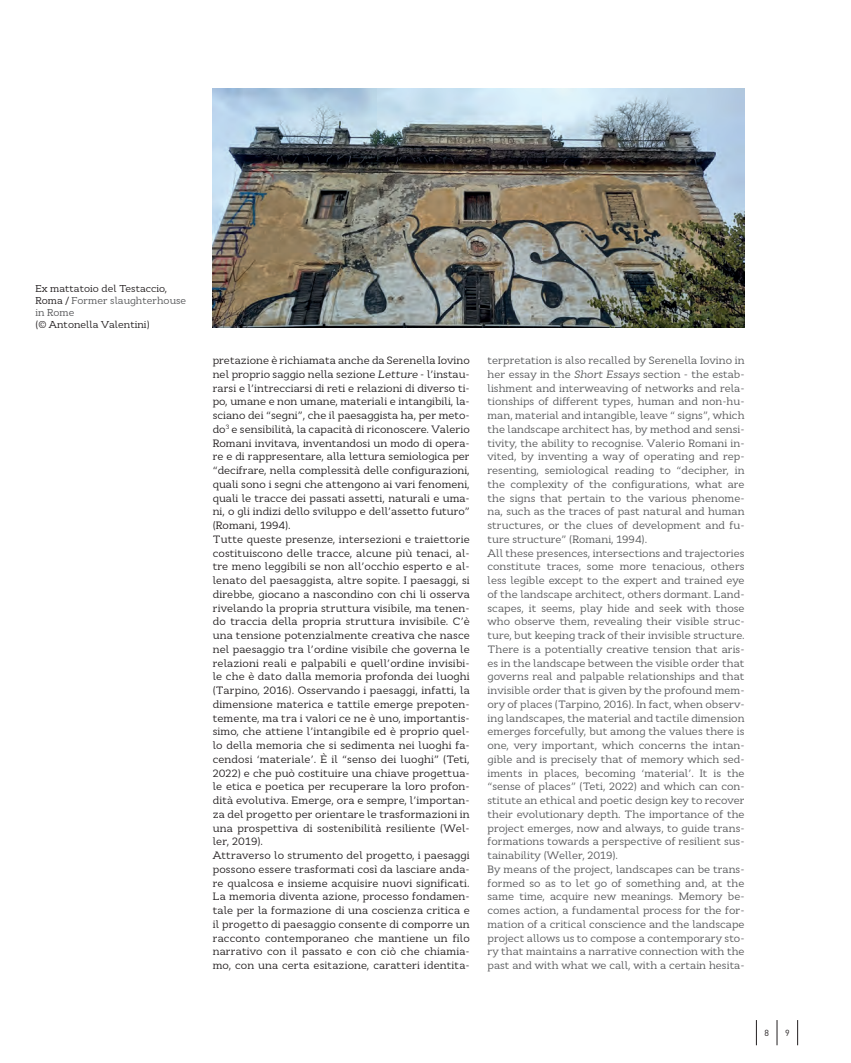
<style>
.page{position:relative;width:851px;height:1063px;background:#fff}
.page>*{position:absolute;margin:0;border:0;box-sizing:border-box;transform-origin:0 0}
.t1{font:10.62px/13.8px "Cyntho Slab Pro";letter-spacing:.01em;color:#231f20}
.t2{font:10.62px/13.8px "Cyntho Slab Pro";color:#57585a}
.t3{font:10px/11.9px "Cyntho Slab Pro";color:#231f20}
.t4{font:8.75px "DINOT";color:#231f20}
.s1{color:#57585a}
.s2{font-style:italic}
</style>
<div class="page">
<svg style="left:756px;top:1020px;width:1px;height:25px"></svg>
<svg style="left:776px;top:1020px;width:1px;height:25px"></svg>
<svg style="left:797px;top:1020px;width:1px;height:25px"></svg>
<img style="left:213px;top:89px;width:531px;height:239px">
<p class="t3" style="left:35px;top:283px;width:152px">Ex mattatoio del Testaccio,<br>Roma / <span class="s1">Former slaughterhouse in Rome</span></p>
<p class="t3" style="left:35px;top:318px;width:116px">(© Antonella Valentini)</p>
<p class="t1" style="left:213px;top:353px;width:258px">pretazione è richiamata anche da Serenella Iovino nel proprio saggio nella sezione <span class="s2">Letture</span> - l’instau&shy;rarsi e l’intrecciarsi di reti e relazioni di diverso ti&shy;po, umane e non umane, materiali e intangibili, la&shy;sciano dei “segni”, che il paesaggista ha, per meto&shy;do<sup>3</sup> e sensibilità, la capacità di riconoscere. Valerio Romani invitava, inventandosi un modo di opera&shy;re e di rappresentare, alla lettura semiologica per “decifrare, nella complessità delle configurazioni, quali sono i segni che attengono ai vari fenomeni, quali le tracce dei passati assetti, naturali e uma&shy;ni, o gli indizi dello sviluppo e dell’assetto futuro” (Romani, 1994).<br>Tutte queste presenze, intersezioni e traiettorie costituiscono delle tracce, alcune più tenaci, al&shy;tre meno leggibili se non all’occhio esperto e al&shy;lenato del paesaggista, altre sopite. I paesaggi, si direbbe, giocano a nascondino con chi li osserva rivelando la propria struttura visibile, ma tenen&shy;do traccia della propria struttura invisibile. C’è una tensione potenzialmente creativa che nasce nel paesaggio tra l’ordine visibile che governa le relazioni reali e palpabili e quell’ordine invisibi&shy;le che è dato dalla memoria profonda dei luoghi (Tarpino, 2016). Osservando i paesaggi, infatti, la dimensione materica e tattile emerge prepoten&shy;temente, ma tra i valori ce ne è uno, importantis&shy;simo, che attiene l’intangibile ed è proprio quel&shy;lo della memoria che si sedimenta nei luoghi fa&shy;cendosi ‘materiale’. È il “senso dei luoghi” (Teti, 2022) e che può costituire una chiave progettua&shy;le etica e poetica per recuperare la loro profon&shy;dità evolutiva. Emerge, ora e sempre, l’importan&shy;za del progetto per orientare le trasformazioni in una prospettiva di sostenibilità resiliente (Wel&shy;ler, 2019).<br>Attraverso lo strumento del progetto, i paesaggi possono essere trasformati così da lasciare anda&shy;re qualcosa e insieme acquisire nuovi significati.<br>La memoria diventa azione, processo fondamen&shy;tale per la formazione di una coscienza critica e il progetto di paesaggio consente di comporre un racconto contemporaneo che mantiene un filo narrativo con il passato e con ciò che chiamia&shy;mo, con una certa esitazione, caratteri identita-</p>
<p class="t2" style="left:487px;top:353px;width:258px">terpretation is also recalled by Serenella Iovino in her essay in the <span class="s2">Short Essays</span> section - the estab&shy;lishment and interweaving of networks and rela&shy;tionships of different types, human and non-hu&shy;man, material and intangible, leave “ signs”, which the landscape architect has, by method and sensi&shy;tivity, the ability to recognise. Valerio Romani in&shy;vited, by inventing a way of operating and rep&shy;resenting, semiological reading to “decipher, in the complexity of the configurations, what are the signs that pertain to the various phenome&shy;na, such as the traces of past natural and human structures, or the clues of development and fu&shy;ture structure” (Romani, 1994).<br>All these presences, intersections and trajectories constitute traces, some more tenacious, others less legible except to the expert and trained eye of the landscape architect, others dormant. Land&shy;scapes, it seems, play hide and seek with those who observe them, revealing their visible struc&shy;ture, but keeping track of their invisible structure.<br>There is a potentially creative tension that aris&shy;es in the landscape between the visible order that governs real and palpable relationships and that invisible order that is given by the profound mem&shy;ory of places (Tarpino, 2016). In fact, when observ&shy;ing landscapes, the material and tactile dimension emerges forcefully, but among the values there is one, very important, which concerns the intan&shy;gible and is precisely that of memory which sed&shy;iments in places, becoming ‘material’. It is the “sense of places” (Teti, 2022) and which can con&shy;stitute an ethical and poetic design key to recover their evolutionary depth. The importance of the project emerges, now and always, to guide trans&shy;formations towards a perspective of resilient sus&shy;tainability (Weller, 2019).<br>By means of the project, landscapes can be trans&shy;formed so as to let go of something and, at the same time, acquire new meanings. Memory be&shy;comes action, a fundamental process for the for&shy;mation of a critical conscience and the landscape project allows us to compose a contemporary sto&shy;ry that maintains a narrative connection with the past and with what we call, with a certain hesita-</p>
<p class="t4" style="left:764px;top:1029px;width:6px">8</p>
<p class="t4" style="left:784px;top:1029px;width:6px">9</p>
</div>
